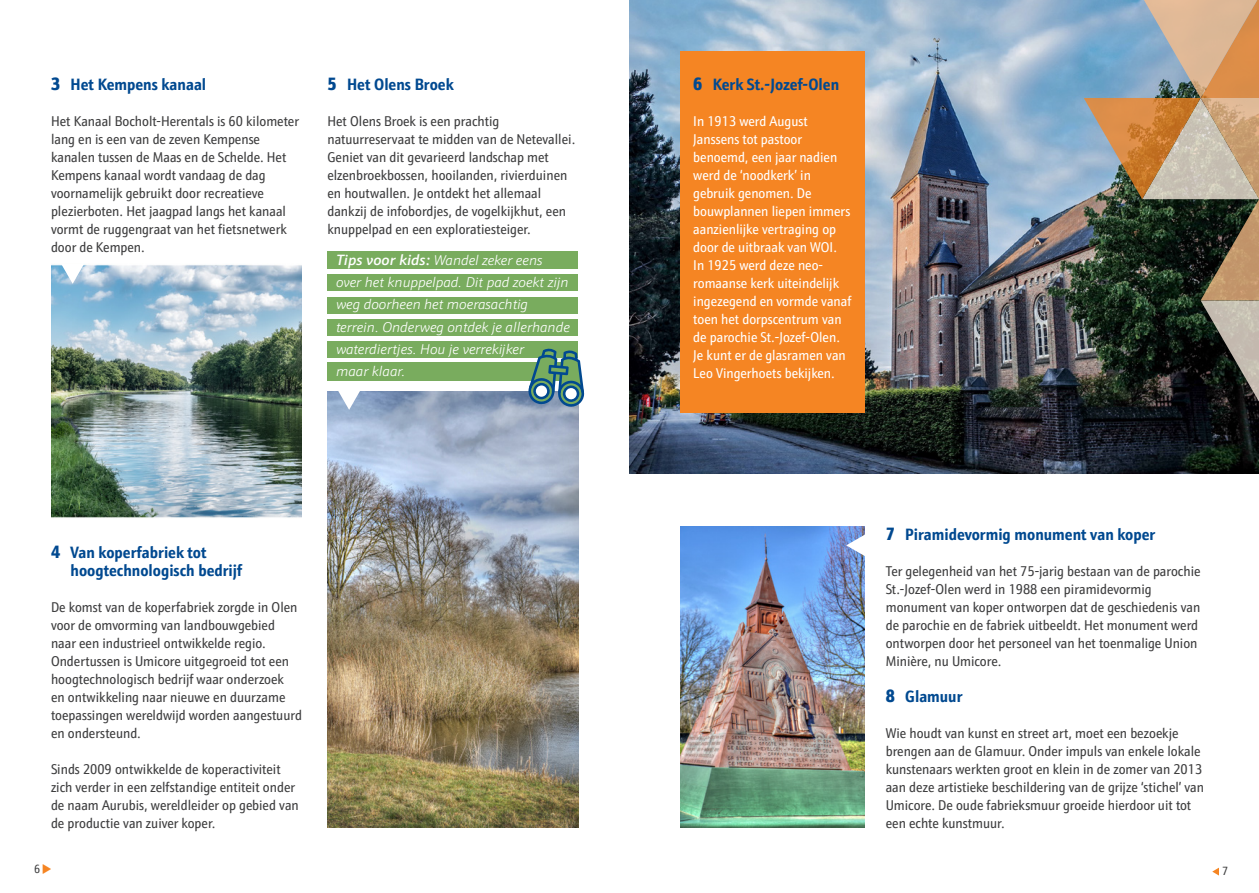
<style>
.page{position:relative;width:1259px;height:893px;background:#fff}
.page>*{position:absolute;margin:0;border:0;box-sizing:border-box;transform-origin:0 0}
.oranje_tussentitel{font:700 16.5px/18px "Schnebel Sans Pro Cond";color:#014990}
.body_tekst{font:14.25px/18px "Schnebel Sans Pro Cond";color:#3e3e3f}
.body_tekst-2{font:14.25px/18px "Schnebel Sans Pro Cond";color:#fff}
.cover_kleine_titel{font:italic 300 14.25px "Schnebel Sans Pro";color:#fff}
.t1{font:12px "Schnebel Sans Pro Cond";color:#3e3e3f}
.s1{font-weight:900;font-size:18px}
.s2{font-weight:500;font-size:15px}
</style>
<div class="page">
<svg style="left:1212px;top:868px;width:7px;height:7px"></svg>
<img style="left:629px;top:0;width:630px;height:473px">
<div style="left:327px;top:252px;width:251px;height:17px;background:#79ac5e"></div>
<div style="left:327px;top:275px;width:251px;height:16px;background:#79ac5e"></div>
<div style="left:327px;top:297px;width:251px;height:16px;background:#79ac5e"></div>
<div style="left:327px;top:319px;width:251px;height:16px;background:#79ac5e"></div>
<div style="left:327px;top:341px;width:251px;height:17px;background:#79ac5e"></div>
<div style="left:327px;top:362px;width:251px;height:19px;background:#79ac5e"></div>
<img style="left:51px;top:264px;width:251px;height:254px">
<img style="left:327px;top:391px;width:251px;height:436px">
<img style="left:680px;top:526px;width:185px;height:301px">
<div style="left:680px;top:51px;width:185px;height:361px;background:#f58523"></div>
<img style="left:1083px;top:0;width:176px;height:402px">
<svg style="left:528px;top:348px;width:56px;height:59px"></svg>
<svg style="left:337px;top:391px;width:24px;height:19px"></svg>
<svg style="left:61px;top:264px;width:23px;height:20px"></svg>
<svg style="left:846px;top:534px;width:19px;height:23px"></svg>
<p class="oranje_tussentitel" style="left:51px;top:75px;width:157px"><span class="s1">3</span> Het Kempens kanaal</p>
<p class="body_tekst" style="left:51px;top:112px;width:249px">Het Kanaal Bocholt-Herentals is 60 kilometer lang en is een van de zeven Kempense kanalen tussen de Maas en de Schelde. Het Kempens kanaal wordt vandaag de dag voornamelijk gebruikt door recreatieve plezierboten. Het jaagpad langs het kanaal vormt de ruggengraat van het fietsnetwerk door de Kempen.</p>
<p class="oranje_tussentitel" style="left:327px;top:75px;width:128px"><span class="s1">5</span> Het Olens Broek</p>
<p class="body_tekst" style="left:327px;top:112px;width:249px">Het Olens Broek is een prachtig natuurreservaat te midden van de Netevallei.<br>Geniet van dit gevarieerd landschap met elzenbroekbossen, hooilanden, rivierduinen en houtwallen. Je ontdekt het allemaal dankzij de infobordjes, de vogelkijkhut, een knuppelpad en een exploratiesteiger.</p>
<p class="cover_kleine_titel" style="left:336px;top:251px;width:208px"><span class="s2">Tips voor kids:</span> Wandel zeker eens</p>
<p class="cover_kleine_titel" style="left:336px;top:273px;width:234px">over het knuppelpad. Dit pad zoekt zijn</p>
<p class="cover_kleine_titel" style="left:336px;top:295px;width:194px">weg doorheen het moerasachtig</p>
<p class="cover_kleine_titel" style="left:336px;top:318px;width:235px">terrein. Onderweg ontdek je allerhande</p>
<p class="cover_kleine_titel" style="left:336px;top:340px;width:189px">waterdiertjes. Hou je verrekijker</p>
<p class="cover_kleine_titel" style="left:336px;top:362px;width:71px">maar klaar.</p>
<p class="oranje_tussentitel" style="left:71px;top:543px;width:173px;text-indent:-20px"><span class="s1">4</span> Van koperfabriek tot hoogtechnologisch bedrijf</p>
<p class="body_tekst" style="left:51px;top:598px;width:252px">De komst van de koperfabriek zorgde in Olen voor de omvorming van landbouwgebied naar een industrieel ontwikkelde regio.<br>Ondertussen is Umicore uitgegroeid tot een hoogtechnologisch bedrijf waar onderzoek<br>en ontwikkeling naar nieuwe en duurzame toepassingen wereldwijd worden aangestuurd en ondersteund.</p>
<p class="body_tekst" style="left:51px;top:760px;width:249px">Sinds 2009 ontwikkelde de koperactiviteit zich verder in een zelfstandige entiteit onder de naam Aurubis, wereldleider op gebied van de productie van zuiver koper.</p>
<p class="oranje_tussentitel" style="left:693px;top:75px;width:147px"><span class="s1">6</span> Kerk St.-Jozef-Olen</p>
<p class="body_tekst-2" style="left:693px;top:112px;width:160px">In 1913 werd August<br>Janssens tot pastoor benoemd, een jaar nadien werd de ‘noodkerk’ in gebruik genomen. De bouwplannen liepen immers aanzienlijke vertraging op door de uitbraak van WOI.<br>In 1925 werd deze neo&shy;romaanse kerk uiteindelijk ingezegend en vormde vanaf toen het dorpscentrum van de parochie St.-Jozef-Olen.<br>Je kunt er de glasramen van<br>Leo Vingerhoets bekijken.</p>
<p class="oranje_tussentitel" style="left:885px;top:525px;width:271px"><span class="s1">7</span> Piramidevormig monument van koper</p>
<p class="body_tekst" style="left:885px;top:562px;width:316px">Ter gelegenheid van het 75-jarig bestaan van de parochie St.-Jozef-Olen werd in 1988 een piramidevormig monument van koper ontworpen dat de geschiedenis van de parochie en de fabriek uitbeeldt. Het monument werd ontworpen door het personeel van het toenmalige Union Minière, nu Umicore.</p>
<p class="oranje_tussentitel" style="left:885px;top:687px;width:78px"><span class="s1">8</span> Glamuur</p>
<p class="body_tekst" style="left:885px;top:724px;width:320px">Wie houdt van kunst en street art, moet een bezoekje brengen aan de Glamuur. Onder impuls van enkele lokale kunstenaars werkten groot en klein in de zomer van 2013 aan deze artistieke beschildering van de grijze ‘stichel’ van Umicore. De oude fabrieksmuur groeide hierdoor uit tot een echte kunstmuur.</p>
<p class="t1" style="left:34px;top:862px;width:8px">6</p>
<p class="t1" style="left:1222px;top:863px;width:8px">7</p>
</div>
